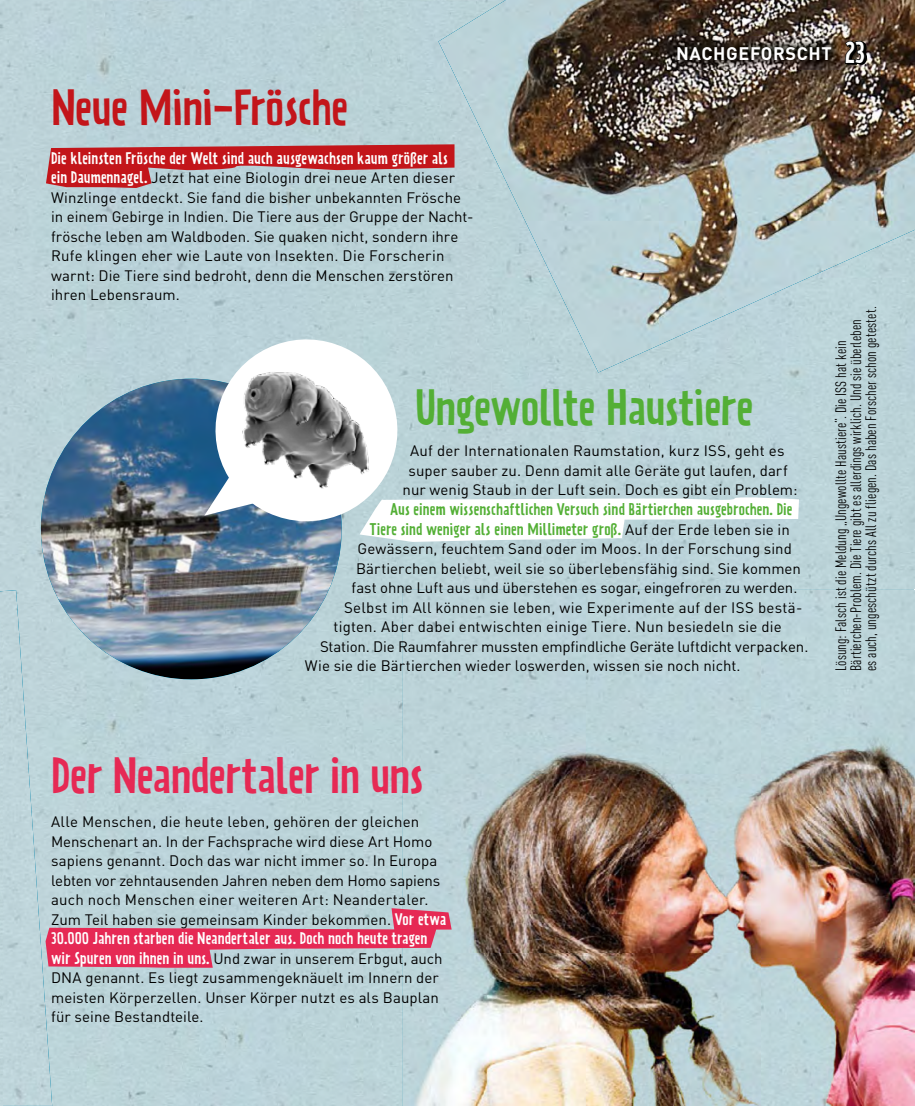
<style>
.page{position:relative;width:915px;height:1106px;background:#fff}
.page>*{position:absolute;margin:0;border:0;box-sizing:border-box;transform-origin:0 0}
.t1{font:45px "Prater Sans OT";letter-spacing:-.025em;color:#e62954}
.t2{font:45px "Prater Sans OT";letter-spacing:-.02em;color:#53af35}
.t3{font:45px "Prater Sans OT";letter-spacing:-.025em;color:#c3151a}
.t4{font:700 18px "DIN Pro";letter-spacing:.035em;color:#fff}
.t5{font:15px/19.5px "DIN Pro";letter-spacing:.005em;color:#000}
.t6{font:condensed 15px "DIN Pro";color:#000}
.t7{font:15px "Prater Sans OT";color:#53af35}
.s1{font-family:"Prater Sans OT";color:#fff}
.s2{font-family:"Prater Sans OT";font-weight:400;font-size:27px;color:#000}
.s3{font-family:"DIN Pro";color:#000}
</style>
<div class="page">
<div style="left:0;top:0;width:914px;height:1106px;background:#bbd3d8"></div>
<div style="left:0;top:590px;width:52px;height:515px;background:#bed4da"></div>
<img style="left:0;top:621px;width:3px;height:484px">
<img style="left:35px;top:378px;width:312px;height:301px">
<img style="left:914px;top:590px;width:1px;height:516px">
<img style="left:403px;top:590px;width:511px;height:516px">
<svg style="left:195px;top:319px;width:209px;height:222px;background:#8eadbc"></svg>
<img style="left:438px;top:0;width:476px;height:372px">
<svg style="left:204px;top:332px;width:594px;height:210px"></svg>
<svg style="left:45px;top:908px;width:406px;height:59px;background:#d07f97"></svg>
<svg style="left:46px;top:144px;width:408px;height:44px;background:#bf5f65"></svg>
<img style="left:843px;top:40px;width:24px;height:129px">
<img style="left:667px;top:37px;width:173px;height:33px">
<h4 class="t3" style="left:51px;top:89px;width:298px">Neue Mini-Frösche</h4>
<p class="t5" style="left:51px;top:150px;width:424px"><span class="s1">Die kleinsten Frösche der Welt sind auch ausgewachsen kaum größer als<br>ein Daumennagel.</span> Jetzt hat eine Biologin drei neue Arten dieser Winzlinge entdeckt. Sie fand die bisher unbekannten Frösche in einem Gebirge in Indien. Die Tiere aus der Gruppe der Nacht&shy;frösche leben am Waldboden. Sie quaken nicht, sondern ihre Rufe klingen eher wie Laute von Insekten. Die Forscherin warnt: Die Tiere sind bedroht, denn die Menschen zerstören ihren Lebensraum.</p>
<p class="t4" style="left:675px;top:47px;width:193px">NACHGEFORSCHT <span class="s2">23</span></p>
<h4 class="t2" style="left:415px;top:389px;width:339px">Ungewollte Haustiere</h4>
<p class="t5" style="left:410px;top:443px;width:376px">Auf der Internationalen Raumstation, kurz ISS, geht es</p>
<p class="t5" style="left:408px;top:462px;width:380px">super sauber zu. Denn damit alle Geräte gut laufen, darf</p>
<p class="t5" style="left:402px;top:482px;width:396px">nur wenig Staub in der Luft sein. Doch es gibt ein Problem:</p>
<p class="t7" style="left:390px;top:503px;width:403px">Aus einem wissenschaftlichen Versuch sind Bärtierchen ausgebrochen. Die</p>
<p class="t7" style="left:369px;top:522px;width:421px">Tiere sind weniger als einen Millimeter groß. <span class="s3">Auf der Erde leben sie in</span></p>
<p class="t5" style="left:357px;top:540px;width:436px">Gewässern, feuchtem Sand oder im Moos. In der Forschung sind</p>
<p class="t5" style="left:356px;top:560px;width:446px">Bärtierchen beliebt, weil sie so überlebensfähig sind. Sie kommen</p>
<p class="t5" style="left:351px;top:579px;width:447px">fast ohne Luft aus und überstehen es sogar, eingefroren zu werden.</p>
<p class="t5" style="left:344px;top:599px;width:459px">Selbst im All können sie leben, wie Experimente auf der ISS bestä-</p>
<p class="t5" style="left:333px;top:618px;width:449px">tigten. Aber dabei entwischten einige Tiere. Nun besiedeln sie die</p>
<p class="t5" style="left:320px;top:638px;width:490px">Station. Die Raumfahrer mussten empfindliche Geräte luftdicht verpacken.</p>
<p class="t5" style="left:305px;top:657px;width:437px">Wie sie die Bärtierchen wieder loswerden, wissen sie noch nicht.</p>
<p class="t6" style="left:865px;top:671px;width:366px;rotate:-90deg">es auch, ungeschützt dur hc s lA l zu fliegen. Das haben Forscher schon get e ets . t</p>
<p class="t6" style="left:850px;top:671px;width:353px;rotate:-90deg">Bärtierchen-Problem. Die Tiere gibt es alle dr ings wirklich. Und sie über el ben</p>
<p class="t6" style="left:835px;top:671px;width:332px;rotate:-90deg">Lösung: Falsch ist die Meldung „Ungewollte Haustiere“. Die ISS hat kein</p>
<h4 class="t1" style="left:51px;top:757px;width:374px">Der Neandertaler in uns</h4>
<p class="t5" style="left:51px;top:813px;width:397px">Alle Menschen, die heute leben, gehören der gleichen Menschenart an. In der Fachsprache wird diese Art Homo sapiens genannt. Doch das war nicht immer so. In Europa lebten vor zehntausenden Jahren neben dem Homo sapiens auch noch Menschen einer weiteren Art: Neandertaler.<br>Zum Teil haben sie gemeinsam Kinder bekommen. <span class="s1">Vor etwa 30.000 Jahren starben die Neandertaler aus. Doch noch heute tragen wir Spuren von ihnen in uns.</span> Und zwar in unserem Erbgut, auch DNA genannt. Es liegt zusammengeknäuelt im Innern der meisten Körperzellen. Unser Körper nutzt es als Bauplan für seine Bestandteile.</p>
</div>
